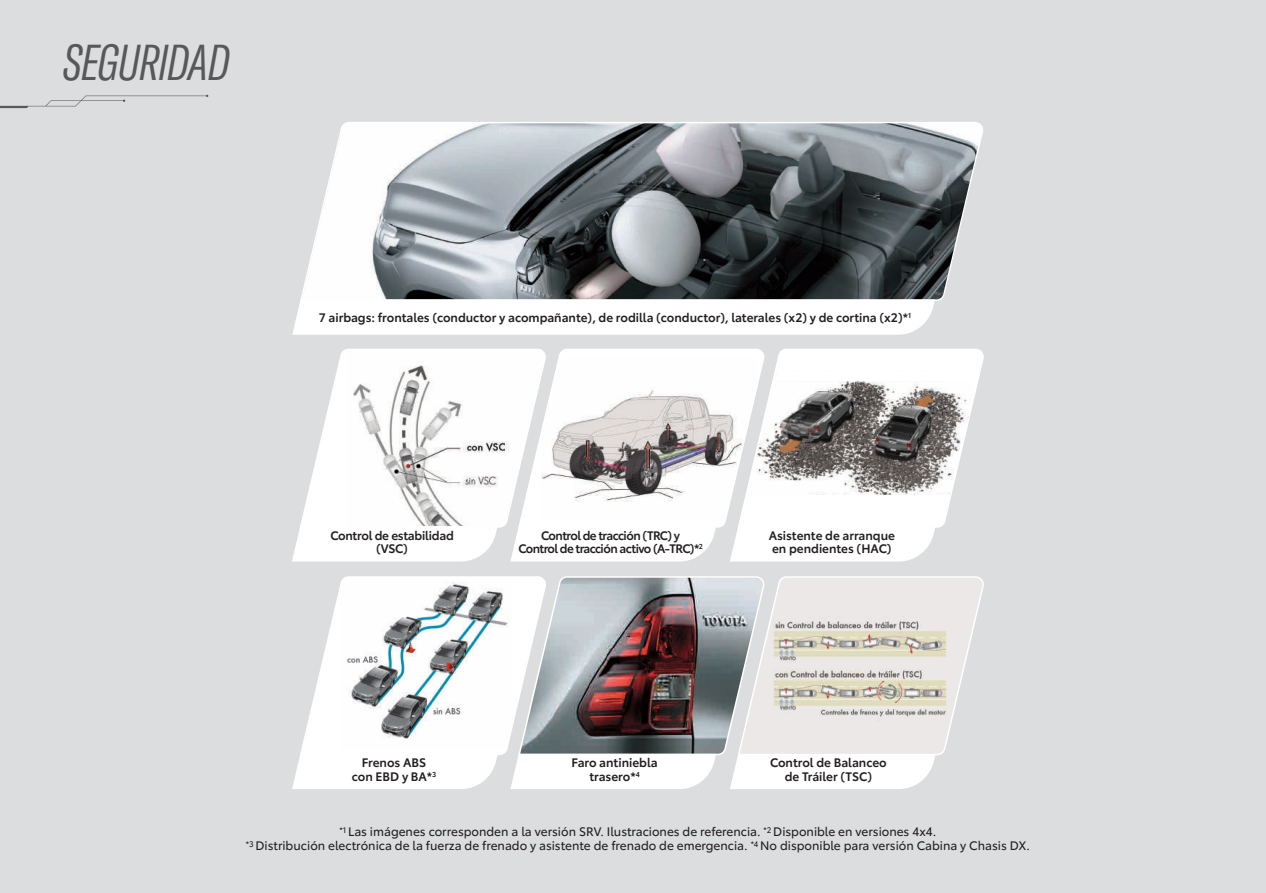
<style>
.page{position:relative;width:1266px;height:893px;background:#fff}
.page>*{position:absolute;margin:0;border:0;box-sizing:border-box;transform-origin:0 0}
.t1{font:italic 300 extra-condensed 49.65px "GT America";letter-spacing:-.02em;color:#57585a}
.t2{font:600 12px/13.5px "Toyota Type";letter-spacing:-.005em;color:#231f20;text-align:center}
.t3{font:12px/13.5px "Toyota Type";color:#231f20;text-align:center}
.t4{font:600 12px/13.5px "Toyota Type";letter-spacing:-.045em;color:#231f20;text-align:center}
</style>
<div class="page">
<div style="left:0;top:0;width:1265px;height:893px;background:#dcdddf"></div>
<svg style="left:292px;top:348px;width:692px;height:214px"></svg>
<div style="left:292px;top:302px;width:642px;height:33px;background:#fff"></div>
<svg style="left:300px;top:122px;width:683px;height:180px;background:#878d90"></svg>
<svg style="left:0;top:95px;width:208px;height:13px"></svg>
<svg style="left:292px;top:576px;width:692px;height:213px"></svg>
<h1 class="t1" style="left:63px;top:35px;width:168px">SEGURIDAD</h1>
<p class="t2" style="left:319px;top:310px;width:594px">7 airbags: frontales (conductor y acompañante), de rodilla (conductor), laterales (x2) y de cortina (x2)*<sup>1</sup></p>
<p class="t2" style="left:330px;top:527px;width:125px">Control de estabilidad (VSC)</p>
<p class="t4" style="left:518px;top:527px;width:186px">Control de tracción (TRC) y<br>Control de tracción activo (A-TRC)*<sup>2</sup></p>
<p class="t2" style="left:768px;top:527px;width:128px;text-align:left">Asistente de arranque en pendientes (HAC)</p>
<p class="t2" style="left:352px;top:755px;width:86px">Frenos ABS con EBD y BA*<sup>3</sup></p>
<p class="t2" style="left:770px;top:755px;width:118px">Control de Balanceo de Tráiler (TSC)</p>
<p class="t2" style="left:571px;top:755px;width:88px">Faro antiniebla trasero*<sup>4</sup></p>
<p class="t3" style="left:246px;top:824px;width:785px"><sup>*1</sup> Las imágenes corresponden a la versión SRV. Ilustraciones de referencia. <sup>*2</sup> Disponible en versiones 4x4.<br><sup>*3</sup> Distribución electrónica de la fuerza de frenado y asistente de frenado de emergencia. <sup>*4</sup> No disponible para versión Cabina y Chasis DX.</p>
</div>
